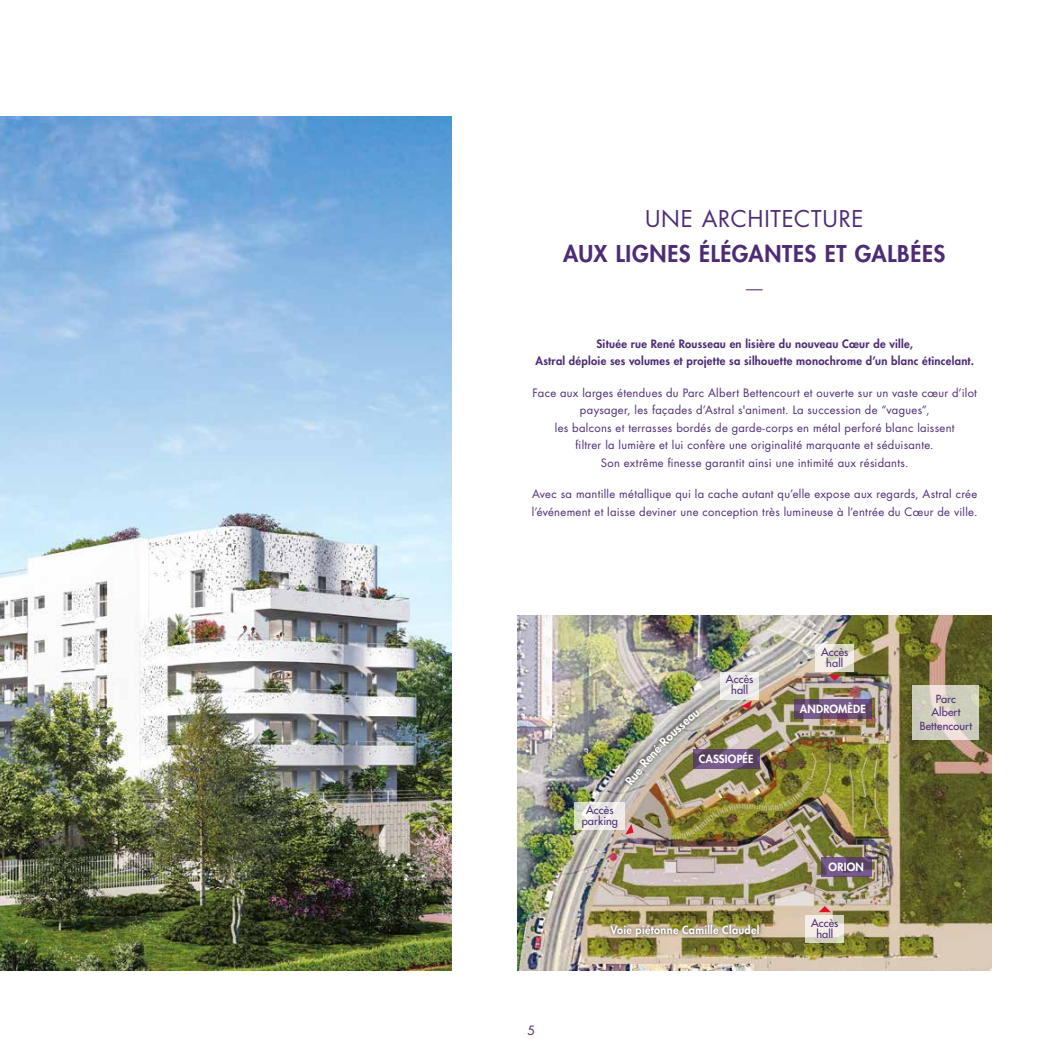
<style>
.page{position:relative;width:1063px;height:1063px;background:#fff}
.page>*{position:absolute;margin:0;border:0;box-sizing:border-box;transform-origin:0 0}
.t1{font:800 22.5px "Futura Std";letter-spacing:.03em;color:#4e2c75}
.t2{font:22.5px "Futura Std";letter-spacing:.035em;color:#4e2c75}
.t3{font:300 22.5px "Futura Std";color:#4e2c75}
.t4{font:12.5px "Futura Std";color:#4e2c75}
.t5{font:11.25px/17.5px "Futura Std";letter-spacing:.025em;color:#4e2c75;text-align:center}
.t6{font:800 11.25px/17.5px "Futura Std";letter-spacing:.025em;color:#4e2c75;text-align:center}
.t7{font:500 11px/11px "Futura Std";letter-spacing:.01em;color:#4e2c75;text-align:center}
.t8{font:800 11px "Futura Std";letter-spacing:.02em;color:#fff}
</style>
<div class="page">
<img style="left:517px;top:616px;width:475px;height:355px">
<img style="left:0;top:117px;width:451px;height:854px">
<div style="left:607px;top:921px;width:156px;height:20px;background:#000;opacity:.75"></div>
<svg style="left:575px;top:802px;width:50px;height:27px"></svg>
<svg style="left:805px;top:915px;width:39px;height:28px"></svg>
<svg style="left:794px;top:699px;width:78px;height:20px;background:#6d507a"></svg>
<svg style="left:703px;top:749px;width:56px;height:20px"></svg>
<svg style="left:821px;top:857px;width:51px;height:20px"></svg>
<svg style="left:815px;top:645px;width:39px;height:27px"></svg>
<svg style="left:913px;top:686px;width:66px;height:54px;background:#d5d2c3"></svg>
<svg style="left:720px;top:672px;width:39px;height:27px"></svg>
<svg style="left:625px;top:824px;width:9px;height:11px"></svg>
<svg style="left:819px;top:906px;width:12px;height:6px"></svg>
<svg style="left:829px;top:675px;width:12px;height:6px"></svg>
<svg style="left:741px;top:701px;width:11px;height:8px"></svg>
<div style="left:621px;top:707px;width:82px;height:82px;background:#000;opacity:.75"></div>
<img style="left:625px;top:710px;width:76px;height:75px">
<h1 class="t2" style="left:645px;top:204px;width:220px">UNE ARCHITECTURE</h1>
<h1 class="t1" style="left:563px;top:239px;width:384px">AUX LIGNES ÉLÉGANTES ET GALBÉES</h1>
<h1 class="t3" style="left:743px;top:275px;width:24px">—</h1>
<p class="t6" style="left:535px;top:335px;width:440px">Située rue René Rousseau en lisière du nouveau Cœur de ville,<br>Astral déploie ses volumes et projette sa silhouette monochrome d’un blanc étincelant.</p>
<p class="t5" style="left:532px;top:384px;width:446px">Face aux larges étendues du Parc Albert Bettencourt et ouverte sur un vaste cœur d’ilot paysager, les façades d’Astral s'animent. La succession de “vagues”,<br>les balcons et terrasses bordés de garde-corps en métal perforé blanc laissent<br>filtrer la lumière et lui confère une originalité marquante et séduisante.<br>Son extrême finesse garantit ainsi une intimité aux résidants.</p>
<p class="t5" style="left:532px;top:486px;width:447px;text-align:left">Avec sa mantille métallique qui la cache autant qu’elle expose aux regards, Astral crée l’événement et laisse deviner une conception très lumineuse à l’entrée du Cœur de ville.</p>
<p class="t4" style="left:528px;top:1023px;width:9px">5</p>
<p class="t7" style="left:726px;top:674px;width:29px">Accès hall</p>
<p class="t7" style="left:582px;top:804px;width:38px">Accès parking</p>
<p class="t8" style="left:699px;top:752px;width:56px">CASSIOPÉE</p>
<p class="t8" style="left:611px;top:923px;width:150px">Voie piétonne Camille Claudel</p>
<p class="t7" style="left:821px;top:647px;width:29px">Accès hall</p>
<p class="t8" style="left:800px;top:702px;width:67px">ANDROMÈDE</p>
<p class="t8" style="left:829px;top:860px;width:37px">ORION</p>
<p class="t7" style="left:811px;top:917px;width:29px">Accès hall</p>
<p class="t7" style="left:920px;top:692px;width:54px;line-height:13.8px">Parc<br>Albert<br>Bettencourt</p>
</div>
